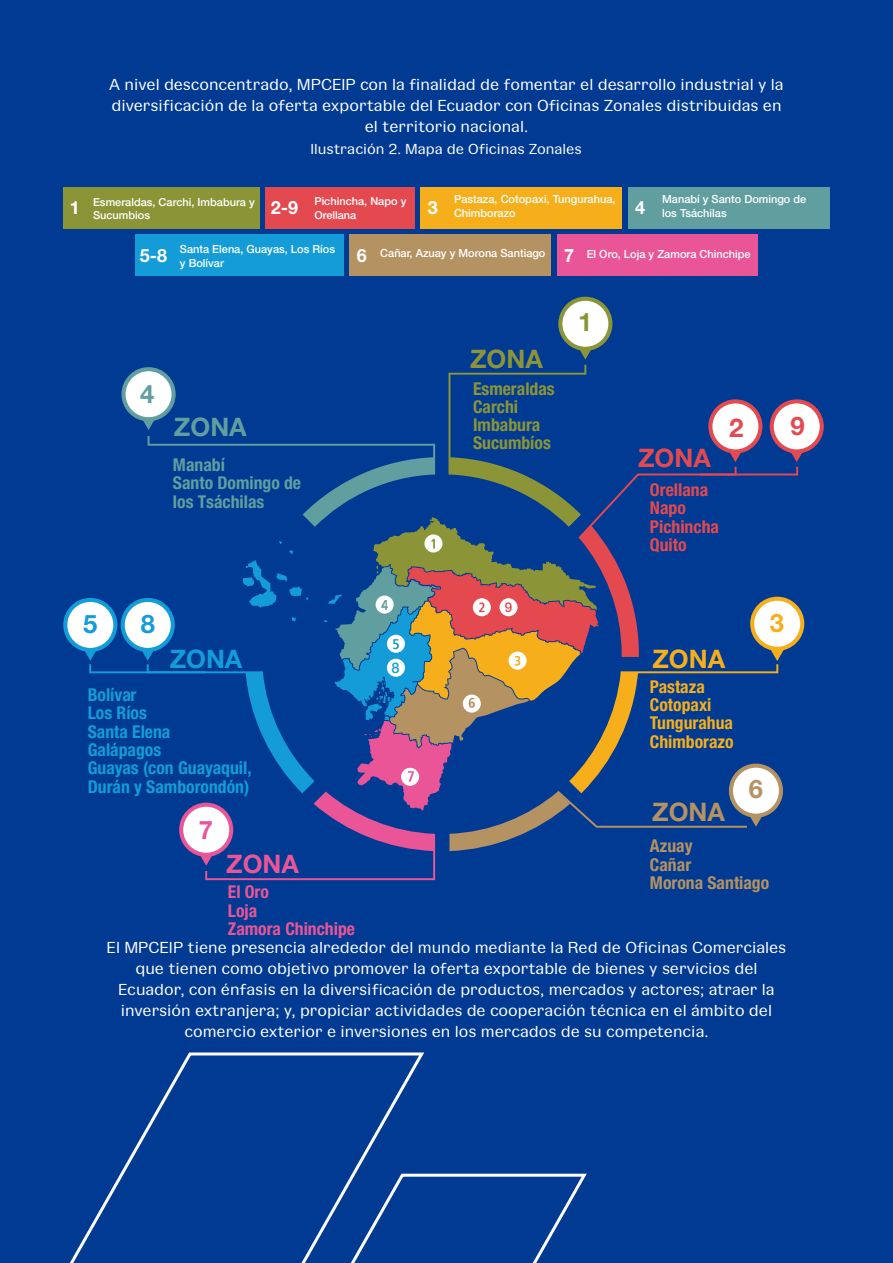
<style>
.page{position:relative;width:893px;height:1263px;background:#003a92}
.page>*{position:absolute;margin:0;border:0;box-sizing:border-box;transform-origin:0 0}
.t1{font:700 25.95px "Helvetica Neue LT Std";color:#e44950}
.t2{font:700 25.65px "Helvetica Neue LT Std";color:#e44950}
.t3{font:700 25.5px "Helvetica Neue LT Std";color:#139cd8}
.t4{font:700 25.5px "Helvetica Neue LT Std";color:#8b9538}
.t5{font:700 25.5px "Helvetica Neue LT Std";color:#619e9f}
.t6{font:700 25.5px "Helvetica Neue LT Std";color:#e95597}
.t7{font:700 25.5px "Helvetica Neue LT Std";color:#b49262}
.t8{font:700 25.5px "Helvetica Neue LT Std";color:#f6af1b}
.t9{font:700 25.5px "Helvetica Neue LT Std";color:#e44950}
.t10{font:700 18.3px "Helvetica Neue LT Std";color:#fff}
.t11{font:700 condensed 17.7px/18.3px "Helvetica Neue LT Std";color:#139cd8}
.t12{font:700 condensed 17.7px/18.3px "Helvetica Neue LT Std";color:#f6af1b}
.t13{font:700 condensed 17.7px/18.3px "Helvetica Neue LT Std";color:#8b9538}
.t14{font:700 condensed 17.7px/18.3px "Helvetica Neue LT Std";color:#619e9f}
.t15{font:700 condensed 17.7px/18.3px "Helvetica Neue LT Std";color:#e44950}
.t16{font:700 condensed 17.7px/18.3px "Helvetica Neue LT Std";color:#b49262}
.t17{font:700 condensed 17.7px/18.3px "Helvetica Neue LT Std";color:#e95597}
.t18{font:16.5px/21px "Gangster Grotesk";color:#fff;text-align:center}
.t19{font:15px "Gangster Grotesk";color:#fff}
.t20{font:500 14.55px "Helvetica Neue LT Std";color:#139cd8}
.t21{font:500 13.5px "Helvetica Neue LT Std";color:#e44950}
.t22{font:500 11.25px/13.5px "Helvetica Neue LT Std";color:#fff}
.t23{font:500 10.95px/13.2px "Helvetica Neue LT Std";color:#fff}
</style>
<div class="page">
<svg style="left:69px;top:1052px;width:356px;height:211px"></svg>
<svg style="left:146px;top:1171px;width:441px;height:92px"></svg>
<svg style="left:558px;top:297px;width:54px;height:54px"></svg>
<div style="left:562px;top:301px;width:46px;height:46px;background:#fff;border-radius:50%"></div>
<svg style="left:578px;top:347px;width:14px;height:12px"></svg>
<div style="left:63px;top:598px;width:54px;height:54px;background:#139cd8;border-radius:50%"></div>
<div style="left:67px;top:602px;width:46px;height:46px;background:#fff;border-radius:50%"></div>
<svg style="left:770px;top:399px;width:54px;height:54px"></svg>
<div style="left:774px;top:403px;width:46px;height:46px;background:#fff;border-radius:50%"></div>
<svg style="left:83px;top:365px;width:721px;height:515px"></svg>
<div style="left:63px;top:187px;width:196px;height:41px;background:#8b9538"></div>
<div style="left:265px;top:187px;width:149px;height:41px;background:#e44950"></div>
<div style="left:420px;top:187px;width:202px;height:41px;background:#f6af1b"></div>
<div style="left:628px;top:187px;width:202px;height:41px;background:#619e9f"></div>
<div style="left:135px;top:235px;width:209px;height:41px;background:#139cd8"></div>
<div style="left:349px;top:235px;width:202px;height:41px;background:#b49262"></div>
<div style="left:557px;top:235px;width:201px;height:41px;background:#e95597"></div>
<p class="t18" style="left:109px;top:73px;width:676px">A nivel desconcentrado, MPCEIP con la finalidad de fomentar el desarrollo industrial y la diversificación de la oferta exportable del Ecuador con Oficinas Zonales distribuidas en el territorio nacional.</p>
<p class="t19" style="left:310px;top:138px;width:273px">Ilustración 2. Mapa de Oficinas Zonales</p>
<p class="t23" style="left:70px;top:195px;width:186px;text-indent:23px">Esmeraldas, Carchi, Imbabura y<br><sup>1</sup> Sucumbios</p>
<p class="t10" style="left:271px;top:196px;width:29px">2-9</p>
<p class="t23" style="left:314px;top:195px;width:94px">Pichincha, Napo y<br>Orellana</p>
<p class="t10" style="left:428px;top:196px;width:11px">3</p>
<p class="t22" style="left:454px;top:193px;width:163px">Pastaza, Cotopaxi, Tungurahua,<br>Chimborazo</p>
<p class="t10" style="left:635px;top:196px;width:11px">4</p>
<p class="t22" style="left:662px;top:193px;width:146px">Manabí y Santo Domingo de los Tsáchilas</p>
<p class="t10" style="left:140px;top:244px;width:29px">5-8</p>
<p class="t10" style="left:357px;top:244px;width:11px">6</p>
<p class="t10" style="left:564px;top:244px;width:11px">7</p>
<p class="t22" style="left:180px;top:242px;width:157px">Santa Elena, Guayas, Los Ríos y Bolívar</p>
<p class="t22" style="left:380px;top:246px;width:167px">Cañar, Azuay y Morona Santiago</p>
<p class="t22" style="left:587px;top:247px;width:165px">El Oro, Loja y Zamora Chinchipe</p>
<h3 class="t5" style="left:140px;top:378px;width:16px">4</h3>
<h3 class="t5" style="left:174px;top:411px;width:74px">ZONA</h3>
<p class="t14" style="left:173px;top:455px;width:130px">Manabí<br>Santo Domingo de los Tsáchilas</p>
<h3 class="t3" style="left:83px;top:609px;width:16px">5</h3>
<h3 class="t3" style="left:141px;top:609px;width:16px">8</h3>
<h3 class="t3" style="left:170px;top:643px;width:74px">ZONA</h3>
<p class="t11" style="left:88px;top:685px;width:165px">Bolívar<br>Los Ríos<br>Santa Elena<br>Galápagos<br>Guayas (con Guayaquil,<br>Durán y Samborondón)</p>
<h3 class="t6" style="left:199px;top:814px;width:16px">7</h3>
<h3 class="t6" style="left:226px;top:848px;width:74px">ZONA</h3>
<p class="t17" style="left:228px;top:882px;width:129px">El Oro<br>Loja<br>Zamora Chinchipe</p>
<p class="t20" style="left:392px;top:659px;width:10px">8</p>
<h3 class="t4" style="left:470px;top:343px;width:74px">ZONA</h3>
<p class="t13" style="left:473px;top:379px;width:83px">Esmeraldas<br>Carchi<br>Imbabura<br>Sucumbíos</p>
<h3 class="t4" style="left:578px;top:306px;width:16px">1</h3>
<p class="t21" style="left:505px;top:599px;width:9px">9</p>
<h3 class="t9" style="left:638px;top:442px;width:74px">ZONA</h3>
<p class="t15" style="left:650px;top:480px;width:71px">Orellana<br>Napo<br>Pichincha<br>Quito</p>
<h1 class="t1" style="left:729px;top:411px;width:16px">2</h1>
<h2 class="t2" style="left:790px;top:410px;width:16px">9</h2>
<h3 class="t8" style="left:770px;top:607px;width:16px">3</h3>
<h3 class="t8" style="left:652px;top:643px;width:74px">ZONA</h3>
<p class="t12" style="left:650px;top:677px;width:85px">Pastaza<br>Cotopaxi<br>Tungurahua<br>Chimborazo</p>
<h3 class="t7" style="left:652px;top:796px;width:74px">ZONA</h3>
<h3 class="t7" style="left:749px;top:773px;width:16px">6</h3>
<p class="t16" style="left:650px;top:837px;width:121px">Azuay<br>Cañar<br>Morona Santiago</p>
<p class="t18" style="left:107px;top:936px;width:681px">El MPCEIP tiene presencia alrededor del mundo mediante la Red de Oficinas Comerciales que tienen como objetivo promover la oferta exportable de bienes y servicios del Ecuador, con énfasis en la diversificación de productos, mercados y actores; atraer la inversión extranjera; y, propiciar actividades de cooperación técnica en el ámbito del comercio exterior e inversiones en los mercados de su competencia.</p>
</div>
